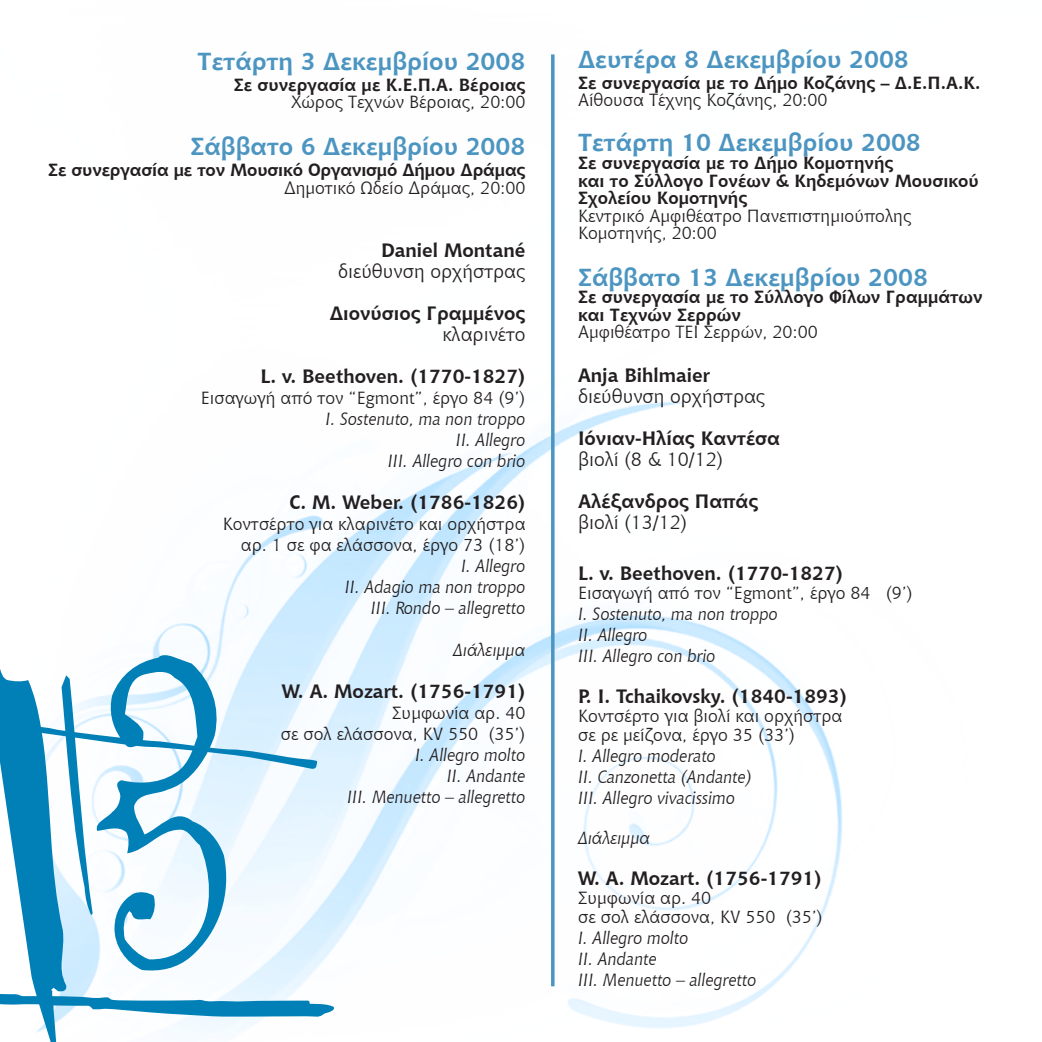
<style>
.page{position:relative;width:1042px;height:1042px;background:#fff}
.page>*{position:absolute;margin:0;border:0;box-sizing:border-box;transform-origin:0 0}
.t1{font:700 24.5px "Chianti BT";color:#4c95c1}
.t2{font:700 19.25px "Chianti BT";color:#231f20}
.t3{font:19.25px "Chianti BT";color:#231f20}
.t4{font:17.5px/21px "Chianti BT";color:#231f20}
.t5{font:italic 17.5px/21px "Chianti BT";color:#231f20;text-align:right}
.t6{font:700 17.5px/17.5px "Chianti BT";color:#231f20}
</style>
<div class="page">
<img style="left:152px;top:54px;width:691px;height:974px">
<hr style="left:551px;top:54px;width:3px;height:932px;background:#4c95c1">
<svg style="left:0;top:654px;width:335px;height:388px"></svg>
<h1 class="t1" style="left:198px;top:44px;width:329px">Τετάρτη 3 Δεκεμβρίου 2008</h1>
<p class="t6" style="left:234px;top:75px;width:293px">Σε συνεργασία με Κ.Ε.Π.Α. Βέροιας</p>
<p class="t4" style="left:291px;top:91px;width:236px">Χώρος Τεχνών Βέροιας, 20:00</p>
<h1 class="t1" style="left:191px;top:129px;width:336px">Σάββατο 6 Δεκεμβρίου 2008</h1>
<p class="t6" style="left:48px;top:161px;width:479px">Σε συνεργασία με τον Μουσικό Οργανισμό Δήμου Δράμας</p>
<p class="t4" style="left:284px;top:177px;width:243px">Δημοτικό Ωδείο Δράμας, 20:00</p>
<p class="t2" style="left:381px;top:236px;width:146px">Daniel Montané</p>
<p class="t3" style="left:338px;top:258px;width:189px">διεύθυνση ορχήστρας</p>
<p class="t2" style="left:330px;top:299px;width:197px">Διονύσιος Γραμμένος</p>
<p class="t3" style="left:442px;top:321px;width:85px">κλαρινέτο</p>
<p class="t2" style="left:260px;top:362px;width:267px">L. v. Beethoven. (1770-1827)</p>
<p class="t4" style="left:201px;top:387px;width:326px">Εισαγωγή από τoν “Egmont”, έργο 84 (9’)</p>
<p class="t5" style="left:325px;top:408px;width:201px">I. Sostenuto, ma non troppo<br>II. Allegro<br>III. Allegro con brio</p>
<p class="t2" style="left:289px;top:488px;width:237px">C. M. Weber. (1786-1826)</p>
<p class="t4" style="left:223px;top:513px;width:304px;text-align:right">Κοντσέρτο για κλαρινέτο και ορχήστρα αρ. 1 σε φα ελάσσονα, έργο 73 (18’)</p>
<p class="t5" style="left:345px;top:555px;width:182px">I. Allegro<br>II. Adagio ma non troppo<br>III. Rondo – allegretto</p>
<p class="t5" style="left:453px;top:639px;width:74px">Διάλειμμα</p>
<p class="t2" style="left:282px;top:677px;width:245px">W. A. Mozart. (1756-1791)</p>
<p class="t4" style="left:281px;top:702px;width:246px;text-align:right">Συμφωνία αρ. 40<br>σε σολ ελάσσονα, ΚV 550 (35’)</p>
<p class="t5" style="left:347px;top:744px;width:180px">I. Allegro molto<br>II. Andante<br>III. Menuetto – allegretto</p>
<h1 class="t1" style="left:578px;top:42px;width:332px">Δευτέρα 8 Δεκεμβρίου 2008</h1>
<p class="t6" style="left:578px;top:73px;width:404px">Σε συνεργασία με το Δήμο Κοζάνης – Δ.Ε.Π.Α.Κ.</p>
<p class="t4" style="left:578px;top:89px;width:251px">Αίθουσα Τέχνης Κοζάνης, 20:00</p>
<h1 class="t1" style="left:578px;top:126px;width:344px">Τετάρτη 10 Δεκεμβρίου 2008</h1>
<p class="t6" style="left:578px;top:153px;width:402px">Σε συνεργασία με το Δήμο Κομοτηνής<br>και το Σύλλογο Γονέων &amp; Κηδεμόνων Μουσικού<br>Σχολείου Κομοτηνής</p>
<p class="t4" style="left:578px;top:206px;width:335px;line-height:17.5px">Κεντρικό Αμφιθέατρο Πανεπιστημιούπολης<br>Κομοτηνής, 20:00</p>
<h1 class="t1" style="left:578px;top:260px;width:351px">Σάββατο 13 Δεκεμβρίου 2008</h1>
<p class="t6" style="left:578px;top:288px;width:406px">Σε συνεργασία με το Σύλλογο Φίλων Γραμμάτων και Τεχνών Σερρών</p>
<p class="t4" style="left:578px;top:321px;width:241px">Αμφιθέατρο ΤΕΙ Σερρών, 20:00</p>
<p class="t2" style="left:578px;top:362px;width:133px">Anja Bihlmaier</p>
<p class="t3" style="left:578px;top:383px;width:189px">διεύθυνση ορχήστρας</p>
<p class="t2" style="left:578px;top:425px;width:204px">Ιόνιαν-Ηλίας Καντέσα</p>
<p class="t3" style="left:578px;top:446px;width:147px">βιολί (8 &amp; 10/12)</p>
<p class="t2" style="left:578px;top:488px;width:182px">Αλέξανδρος Παπάς</p>
<p class="t3" style="left:578px;top:509px;width:111px">βιολί (13/12)</p>
<p class="t2" style="left:578px;top:559px;width:267px">L. v. Beethoven. (1770-1827)</p>
<p class="t4" style="left:578px;top:582px;width:336px">Εισαγωγή από τoν “Egmont”, έργο 84 (9’)</p>
<p class="t5" style="left:578px;top:603px;width:201px;text-align:left">I. Sostenuto, ma non troppo<br>II. Allegro<br>III. Allegro con brio</p>
<p class="t2" style="left:578px;top:682px;width:270px">P. I. Tchaikovsky. (1840-1893)</p>
<p class="t4" style="left:578px;top:705px;width:266px;line-height:19.2px">Κοντσέρτο για βιολί και ορχήστρα σε ρε μείζονα, έργο 35 (33’)</p>
<p class="t5" style="left:578px;top:745px;width:175px;text-align:left">Ι. Allegro moderato<br>II. Canzonetta (Andante)<br>III. Allegro vivacissimo</p>
<p class="t5" style="left:578px;top:827px;width:74px">Διάλειμμα</p>
<p class="t2" style="left:578px;top:864px;width:245px">W. A. Mozart. (1756-1791)</p>
<p class="t4" style="left:578px;top:887px;width:246px;line-height:19.2px">Συμφωνία αρ. 40<br>σε σολ ελάσσονα, ΚV 550 (35’)</p>
<p class="t5" style="left:578px;top:927px;width:180px;text-align:left">I. Allegro molto<br>II. Andante<br>III. Menuetto – allegretto</p>
</div>
